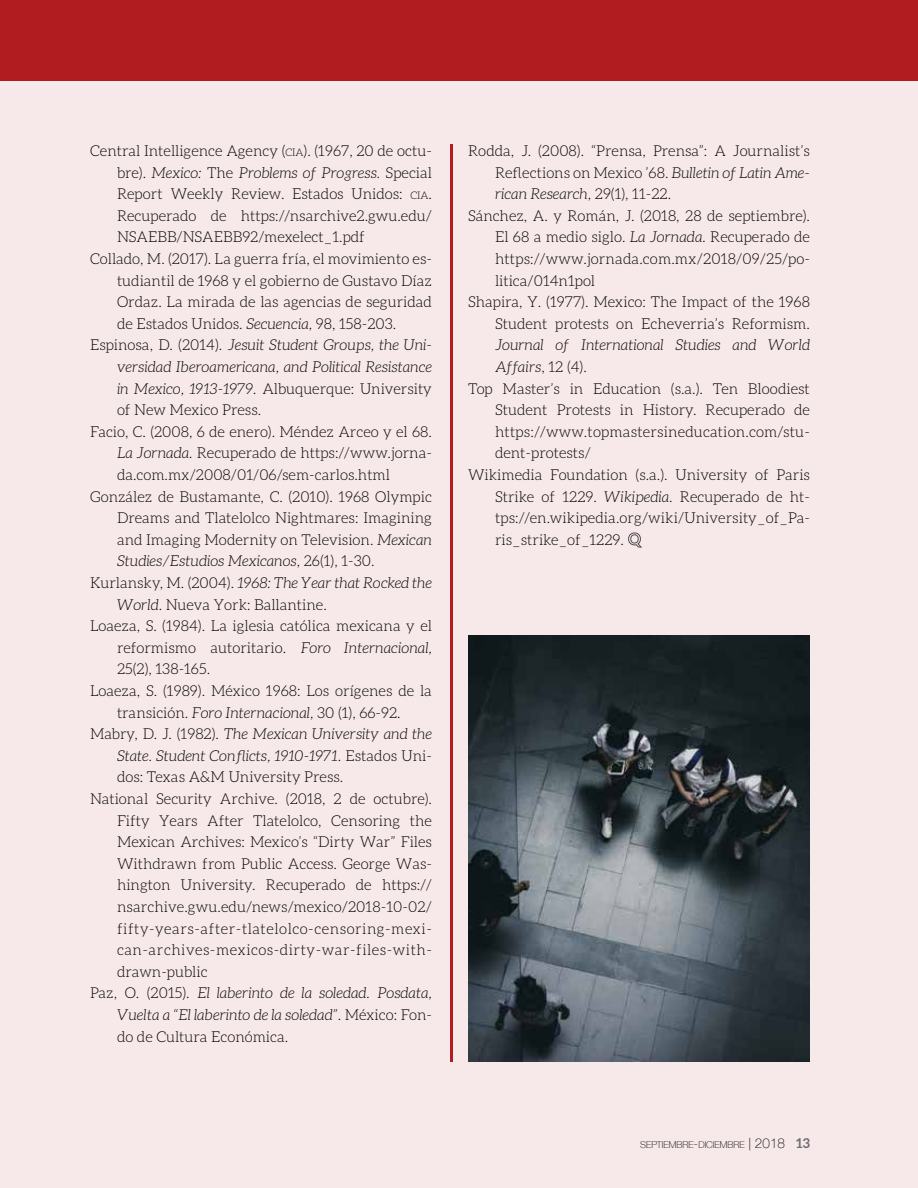
<style>
.page{position:relative;width:918px;height:1188px;background:#f7e8e9}
.page>*{position:absolute;margin:0;border:0;box-sizing:border-box;transform-origin:0 0}
.t1{font:300 15px "Aleo";color:#000}
.t2{font:italic 300 15px "Aleo";color:#000}
.t3{font:300 15px "Aleo";letter-spacing:.035em;color:#000}
.t4{font:italic 300 15px "Aleo";letter-spacing:-.02em;color:#000}
.t5{font:100 9.45px "Helvetica Neue";color:#000}
.s1{font-size:10.5px}
.s2{font-style:normal}
.s3{font-style:italic}
.s4{font-size:13.5px}
.s5{font-family:"Aleo";font-weight:300;font-size:13.5px}
.s6{font-family:"Aleo";font-weight:700;font-size:13.5px;color:#6d6e71}
</style>
<div class="page">
<img style="left:468px;top:635px;width:342px;height:427px">
<svg style="left:628px;top:533px;width:13px;height:14px"></svg>
<div style="left:0;top:0;width:918px;height:81px;background:#b11c20"></div>
<hr style="left:450px;top:144px;width:3px;height:918px;background:#b11c20">
<p class="t1" style="left:90px;top:143px;width:343px">Central Intelligence Agency (<span class="s1">CIA</span>). (1967, 20 de octu-</p>
<p class="t2" style="left:117px;top:164px;width:317px"><span class="s2">bre).</span> Mexico: <span class="s2">The</span> Problems of Progress. <span class="s2">Special</span></p>
<p class="t1" style="left:117px;top:186px;width:316px">Report Weekly Review. Estados Unidos: <span class="s1">CIA</span>.</p>
<p class="t1" style="left:117px;top:207px;width:316px">Recuperado de https://nsarchive2.gwu.edu/</p>
<p class="t1" style="left:117px;top:229px;width:250px">NSAEBB/NSAEBB92/mexelect_1.pdf</p>
<p class="t1" style="left:90px;top:251px;width:343px">Collado, M. (2017). La guerra fría, el movimiento es-</p>
<p class="t1" style="left:117px;top:272px;width:316px">tudiantil de 1968 y el gobierno de Gustavo Díaz</p>
<p class="t1" style="left:117px;top:294px;width:316px">Ordaz. La mirada de las agencias de seguridad</p>
<p class="t1" style="left:117px;top:315px;width:281px">de Estados Unidos. <span class="s3">Secuencia,</span> 98, 158-203.</p>
<p class="t2" style="left:90px;top:337px;width:343px"><span class="s2">Espinosa, D. (2014).</span> Jesuit Student Groups, the Uni-</p>
<p class="t2" style="left:117px;top:359px;width:316px">versidad Iberoamericana, and Political Resistance</p>
<p class="t1" style="left:117px;top:380px;width:316px"><span class="s3">in Mexico, 1913-1979.</span> Albuquerque: University</p>
<p class="t1" style="left:117px;top:402px;width:146px">of New Mexico Press.</p>
<p class="t1" style="left:90px;top:423px;width:343px">Facio, C. (2008, 6 de enero). Méndez Arceo y el 68.</p>
<p class="t1" style="left:117px;top:445px;width:316px"><span class="s3">La Jornada.</span> Recuperado de https://www.jorna-</p>
<p class="t1" style="left:117px;top:467px;width:275px">da.com.mx/2008/01/06/sem-carlos.html</p>
<p class="t1" style="left:90px;top:488px;width:343px">González de Bustamante, C. (2010). 1968 Olympic</p>
<p class="t1" style="left:117px;top:510px;width:316px">Dreams and Tlatelolco Nightmares: Imagining</p>
<p class="t1" style="left:117px;top:531px;width:316px">and Imaging Modernity on Television. <span class="s3">Mexican</span></p>
<p class="t2" style="left:117px;top:553px;width:259px">Studies/Estudios Mexicanos, <span class="s2">26(1), 1-30.</span></p>
<p class="t2" style="left:90px;top:575px;width:343px"><span class="s2">Kurlansky, M. (2004).</span> 1968: The Year that Rocked the</p>
<p class="t1" style="left:117px;top:596px;width:211px"><span class="s3">World</span>. Nueva York: Ballantine.</p>
<p class="t1" style="left:90px;top:618px;width:343px">Loaeza, S. (1984). La iglesia católica mexicana y el</p>
<p class="t1" style="left:117px;top:639px;width:316px">reformismo autoritario. <span class="s3">Foro Internacional,</span></p>
<p class="t1" style="left:117px;top:661px;width:95px">25(2), 138-165.</p>
<p class="t1" style="left:90px;top:683px;width:343px">Loaeza, S. (1989). México 1968: Los orígenes de la</p>
<p class="t1" style="left:117px;top:704px;width:285px">transición. <span class="s3">Foro Internacional,</span> 30 (1), 66-92.</p>
<p class="t2" style="left:90px;top:726px;width:343px"><span class="s2">Mabry, D. J. (1982).</span> The Mexican University and the</p>
<p class="t2" style="left:117px;top:747px;width:316px">State. Student Conflicts, 1910-1971<span class="s2">. Estados Uni-</span></p>
<p class="t1" style="left:117px;top:769px;width:228px">dos: Texas A&amp;M University Press.</p>
<p class="t1" style="left:90px;top:791px;width:343px">National Security Archive. (2018, 2 de octubre).</p>
<p class="t1" style="left:117px;top:812px;width:317px">Fifty Years After Tlatelolco, Censoring the</p>
<p class="t1" style="left:117px;top:834px;width:316px">Mexican Archives: Mexico’s “Dirty War” Files</p>
<p class="t1" style="left:117px;top:855px;width:316px">Withdrawn from Public Access. George Was-</p>
<p class="t1" style="left:117px;top:877px;width:316px">hington University. Recuperado de https://</p>
<p class="t1" style="left:117px;top:899px;width:316px">nsarchive.gwu.edu/news/mexico/2018-10-02/</p>
<p class="t3" style="left:117px;top:920px;width:316px">fifty-years-after-tlatelolco-censoring-mexi-</p>
<p class="t3" style="left:117px;top:942px;width:316px">can-archives-mexicos-dirty-war-files-with-</p>
<p class="t1" style="left:117px;top:963px;width:92px">drawn-public</p>
<p class="t2" style="left:90px;top:985px;width:343px"><span class="s2">Paz, O. (2015).</span> El laberinto de la soledad. Posdata,</p>
<p class="t2" style="left:117px;top:1007px;width:316px">Vuelta a “El laberinto de la soledad”<span class="s2">. México: Fon-</span></p>
<p class="t1" style="left:117px;top:1028px;width:173px">do de Cultura Económica.</p>
<p class="t1" style="left:468px;top:143px;width:343px">Rodda, J. (2008). “Prensa, Prensa”: A Journalist’s</p>
<p class="t1" style="left:495px;top:164px;width:316px">Reflections on Mexico ’68. <span class="s3">Bulletin of Latin Ame-</span></p>
<p class="t2" style="left:495px;top:186px;width:178px">rican Research, <span class="s2">29(1), 11-22.</span></p>
<p class="t1" style="left:468px;top:207px;width:343px">Sánchez, A. y Román, J. (2018, 28 de septiembre).</p>
<p class="t1" style="left:495px;top:229px;width:316px">El 68 a medio siglo. <span class="s3">La Jornada.</span> Recuperado de</p>
<p class="t1" style="left:495px;top:251px;width:316px">https://www.jornada.com.mx/2018/09/25/po-</p>
<p class="t1" style="left:495px;top:272px;width:102px">litica/014n1pol</p>
<p class="t1" style="left:468px;top:294px;width:343px">Shapira, Y. (1977). Mexico: The Impact of the 1968</p>
<p class="t1" style="left:495px;top:315px;width:316px">Student protests on Echeverria’s Reformism.</p>
<p class="t2" style="left:495px;top:337px;width:316px">Journal of International Studies and World</p>
<p class="t4" style="left:495px;top:359px;width:93px">Affairs<span class="s2">, 12 (4).</span></p>
<p class="t1" style="left:468px;top:380px;width:343px">Top Master’s in Education (s.a.). Ten Bloodiest</p>
<p class="t1" style="left:495px;top:402px;width:316px">Student Protests in History. Recuperado de</p>
<p class="t1" style="left:495px;top:423px;width:316px">https://www.topmastersineducation.com/stu-</p>
<p class="t1" style="left:495px;top:445px;width:97px">dent-protests/</p>
<p class="t1" style="left:468px;top:467px;width:343px">Wikimedia Foundation (s.a.). University of Paris</p>
<p class="t1" style="left:495px;top:488px;width:316px">Strike of 1229. <span class="s3">Wikipedia</span>. Recuperado de ht-</p>
<p class="t1" style="left:495px;top:510px;width:317px">tps://en.wikipedia.org/wiki/University_of_Pa-</p>
<p class="t1" style="left:495px;top:531px;width:131px">ris_strike_of_1229.</p>
<p class="t5" style="left:640px;top:1137px;width:171px">SEPTIEMBRE<span class="s4">-</span>DICIEMBRE <span class="s5">|</span> <span class="s4">2018</span> <span class="s6">13</span></p>
</div>
